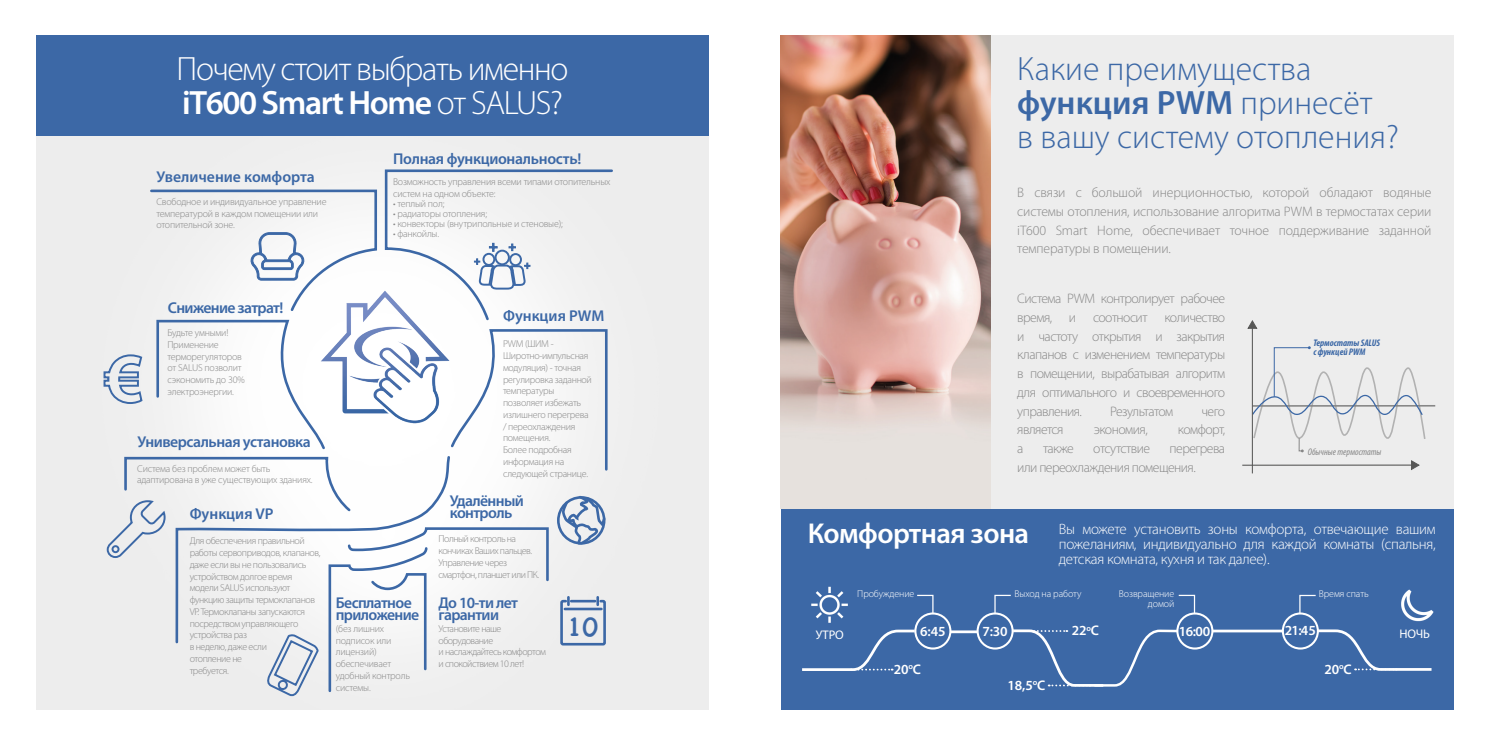
<style>
.page{position:relative;width:1489px;height:745px;background:#fff}
.page>*{position:absolute;margin:0;border:0;box-sizing:border-box;transform-origin:0 0}
.t1{font:300 33.75px/33.8px "Myriad Pro";color:#3c68a6}
.t2{font:300 33.75px/33.8px "Myriad Pro";letter-spacing:-.04em;color:#fff}
.text_15_pt{font:600 28.75px "Myriad Pro";letter-spacing:-.02em;color:#fff}
.t3{font:27.88px "Chalkboard SE";color:#3c68a6}
.t4{font:600 15.62px/11.8px "Myriad Pro";letter-spacing:-.03em;color:#3c68a6}
.t5{font:600 15.62px "Myriad Pro";color:#3c68a6}
.text_15_pt-2{font:300 15px/15px "Myriad Pro";letter-spacing:-.02em;color:#fff;text-align:justify}
.text_15_pt-3{font:600 14px "Myriad Pro";letter-spacing:-.01em;color:#fff}
.text_15_pt-4{font:300 13.75px/18.8px "Myriad Pro";letter-spacing:-.04em;color:#878787;text-align:justify}
.text_15_pt-5{font:12.5px "Myriad Pro";letter-spacing:-.01em;color:#fff}
.t6{font:300 10px/11.8px "Myriad Pro";letter-spacing:-.03em;color:#878787}
.t7{font:300 10px/11.8px "Myriad Pro";letter-spacing:-.05em;color:#878787}
.text_15_pt-6{font:300 10px/10px "Myriad Pro";letter-spacing:-.01em;color:#fff;text-align:right}
.Normalny{font:italic 700 condensed 9.62px/9.6px "Myriad Pro";color:#3c68a6}
.Normalny-2{font:italic condensed 9.62px "Myriad Pro";color:#878787}
.text_15_pt-7{font:600 8.12px "Myriad Pro";color:#fff}
.s1{font-weight:600}
.s2{font-size:14px}
</style>
<div class="page">
<div style="left:801px;top:35px;width:652px;height:473px;background:#ededed"></div>
<div style="left:36px;top:38px;width:673px;height:671px;background:#ededed"></div>
<div style="left:36px;top:35px;width:673px;height:101px;background:#3c68a6"></div>
<svg style="left:103px;top:169px;width:510px;height:528px"></svg>
<img style="left:316px;top:291px;width:143px;height:134px">
<img style="left:780px;top:35px;width:210px;height:473px">
<hr style="left:1252px;top:404px;width:182px;height:2px;background:#878787">
<hr style="left:1251px;top:327px;width:1px;height:146px;background:#575756">
<svg style="left:1248px;top:320px;width:9px;height:8px"></svg>
<svg style="left:1242px;top:460px;width:177px;height:9px"></svg>
<svg style="left:1251px;top:346px;width:175px;height:106px"></svg>
<div style="left:780px;top:508px;width:673px;height:201px;background:#3c68a6"></div>
<div style="left:914px;top:612px;width:37px;height:37px;border:2px solid #fff;border-radius:50%"></div>
<div style="left:976px;top:612px;width:37px;height:37px;border:2px solid #fff;border-radius:50%"></div>
<div style="left:1176px;top:612px;width:37px;height:37px;border:2px solid #fff;border-radius:50%"></div>
<div style="left:1281px;top:612px;width:37px;height:37px;border:2px solid #fff;border-radius:50%"></div>
<hr style="left:950px;top:630px;width:27px;height:2px;background:#fff">
<hr style="left:1212px;top:629px;width:70px;height:3px;background:#fff">
<svg style="left:802px;top:628px;width:115px;height:43px"></svg>
<svg style="left:1314px;top:627px;width:118px;height:44px"></svg>
<svg style="left:1010px;top:627px;width:169px;height:60px"></svg>
<svg style="left:917px;top:594px;width:17px;height:20px"></svg>
<svg style="left:1178px;top:594px;width:17px;height:20px"></svg>
<svg style="left:993px;top:594px;width:18px;height:20px"></svg>
<svg style="left:1298px;top:594px;width:18px;height:20px"></svg>
<img style="left:811px;top:586px;width:37px;height:37px">
<img style="left:1401px;top:589px;width:33px;height:33px">
<p class="t2" style="left:177px;top:53px;width:393px">Почему стоит выбрать именно <span class="s1">iT600 Smart Home</span> от SALUS?</p>
<p class="t5" style="left:156px;top:167px;width:160px">Увеличение комфорта</p>
<p class="t6" style="left:156px;top:196px;width:171px">Свободное и индивидуальное управление температурой в каждом помещении или отопительной зоне.</p>
<p class="t4" style="left:393px;top:152px;width:190px">Полная функциональность!</p>
<p class="t6" style="left:393px;top:176px;width:219px">Возможность управления всеми типами отопительных систем на одном объекте:</p>
<p class="t6" style="left:393px;top:197px;width:53px">• теплый пол;</p>
<p class="t6" style="left:393px;top:207px;width:95px">• радиаторы отопления;</p>
<p class="t6" style="left:393px;top:217px;width:171px">• конвекторы (внутрипольные и стеновые);</p>
<p class="t6" style="left:393px;top:227px;width:47px">• фанкойлы.</p>
<p class="t4" style="left:168px;top:301px;width:117px">Снижение затрат!</p>
<p class="t6" style="left:167px;top:327px;width:79px">Будьте умными!<br>Применение терморегуляторов от SALUS позволит сэкономить до 30% электроэнергии.</p>
<p class="t4" style="left:137px;top:435px;width:175px">Универсальная установка</p>
<p class="t6" style="left:137px;top:462px;width:177px">Система без проблем может быть адаптирована в уже существующих зданиях.</p>
<p class="t5" style="left:190px;top:504px;width:85px">Функция VP</p>
<p class="t6" style="left:190px;top:535px;width:132px">Для обеспечения правильной работы сервоприводов, клапанов, даже если вы не пользовались устройством долгое время модели SALUS используют функцию защиты термоклапанов<br>VP. Термоклапаны запускаются посредством управляющего устройства раз<br>в неделю, даже если<br>отопление не</p>
<p class="t6" style="left:190px;top:664px;width:41px">требуется.</p>
<p class="t4" style="left:336px;top:596px;width:85px">Бесплатное приложение</p>
<p class="t6" style="left:336px;top:622px;width:76px">(без лишних подписок или лицензий) обеспечивает удобный контроль системы.</p>
<p class="t5" style="left:503px;top:306px;width:103px">Функция PWM</p>
<p class="t6" style="left:503px;top:338px;width:90px">PWM (ШИМ -<br>Широтно-импульсная модуляция) - точная регулировка заданной температуры позволяет избежать излишнего перегрева / переохлаждения помещения.<br>Более подробная информация на следующей странице.</p>
<p class="t4" style="left:450px;top:494px;width:75px">Удалённый контроль</p>
<p class="t7" style="left:438px;top:533px;width:102px">Полный контроль на кончиках Ваших пальцев.<br>Управление через cмартфон, планшет или ПК.</p>
<p class="t4" style="left:438px;top:596px;width:81px">До 10-ти лет гарантии</p>
<p class="t7" style="left:438px;top:622px;width:109px">Установите наше оборудование<br>и наслаждайтесь комфортом и спокойствием 10 лет!</p>
<p class="t3" style="left:566px;top:601px;width:33px">10</p>
<p class="t1" style="left:1017px;top:53px;width:383px">Какие преимущества <span class="s1">функция PWM</span> принесёт<br>в вашу систему отопления?</p>
<p class="text_15_pt-4" style="left:1017px;top:183px;width:416px">В связи с большой инерционностью, которой обладают водяные системы отопления, использование алгоритма PWM в термостатах серии iT600 Smart Home, обеспечивает точное поддерживание заданной температуры в помещении.</p>
<p class="text_15_pt-4" style="left:1017px;top:289px;width:209px">Система PWM контролирует рабочее время, и соотносит количество и частоту открытия и закрытия клапанов с изменением температуры в помещении, вырабатывая алгоритм для оптимального и своевременного управления.</p>
<p class="Normalny" style="left:1313px;top:337px;width:68px">Термостаты SALUS с функцей PWM</p>
<p class="text_15_pt-4" style="left:1110px;top:401px;width:65px">Результатом</p>
<p class="text_15_pt-4" style="left:1201px;top:401px;width:25px">чего</p>
<p class="text_15_pt-4" style="left:1017px;top:420px;width:48px">является</p>
<p class="text_15_pt-4" style="left:1093px;top:420px;width:55px">экономия,</p>
<p class="text_15_pt-4" style="left:1177px;top:420px;width:49px">комфорт,</p>
<p class="text_15_pt-4" style="left:1017px;top:439px;width:8px">а</p>
<p class="text_15_pt-4" style="left:1043px;top:439px;width:32px">также</p>
<p class="text_15_pt-4" style="left:1093px;top:439px;width:58px">отсутствие</p>
<p class="text_15_pt-4" style="left:1017px;top:439px;width:209px;text-indent:152px">перегрева или переохлаждения помещения.</p>
<p class="Normalny-2" style="left:1307px;top:445px;width:75px">Обычные термостаты</p>
<p class="text_15_pt" style="left:807px;top:514px;width:223px">Комфортная зона</p>
<p class="text_15_pt-2" style="left:1058px;top:521px;width:378px">Вы можете установить зоны комфорта, отвечающие вашим пожеланиям, индивидуально для каждой комнаты (спальня, детская комната, кухня и так далее).</p>
<p class="text_15_pt-6" style="left:857px;top:588px;width:59px">Пробуждение</p>
<p class="text_15_pt-6" style="left:1014px;top:588px;width:68px">Выход на работу</p>
<p class="text_15_pt-6" style="left:1118px;top:588px;width:57px">Возвращение домой</p>
<p class="text_15_pt-6" style="left:1318px;top:588px;width:51px">Время спать</p>
<p class="text_15_pt-7" style="left:1086px;top:622px;width:14px">o<span class="s2">C</span></p>
<p class="text_15_pt-3" style="left:982px;top:621px;width:27px">7:30</p>
<p class="text_15_pt-3" style="left:1071px;top:621px;width:16px">22</p>
<p class="text_15_pt-3" style="left:1178px;top:621px;width:33px">16:00</p>
<p class="text_15_pt-3" style="left:1284px;top:621px;width:33px">21:45</p>
<p class="text_15_pt-3" style="left:920px;top:621px;width:27px">6:45</p>
<p class="text_15_pt-3" style="left:893px;top:660px;width:29px">20<sup>o</sup>C</p>
<p class="text_15_pt-5" style="left:815px;top:627px;width:30px">УТРО</p>
<p class="text_15_pt-5" style="left:1399px;top:625px;width:32px">НОЧЬ</p>
<p class="text_15_pt-3" style="left:1324px;top:659px;width:29px">20<sup>o</sup>C</p>
<p class="text_15_pt-3" style="left:1007px;top:675px;width:39px">18,5<sup>o</sup>C</p>
</div>
